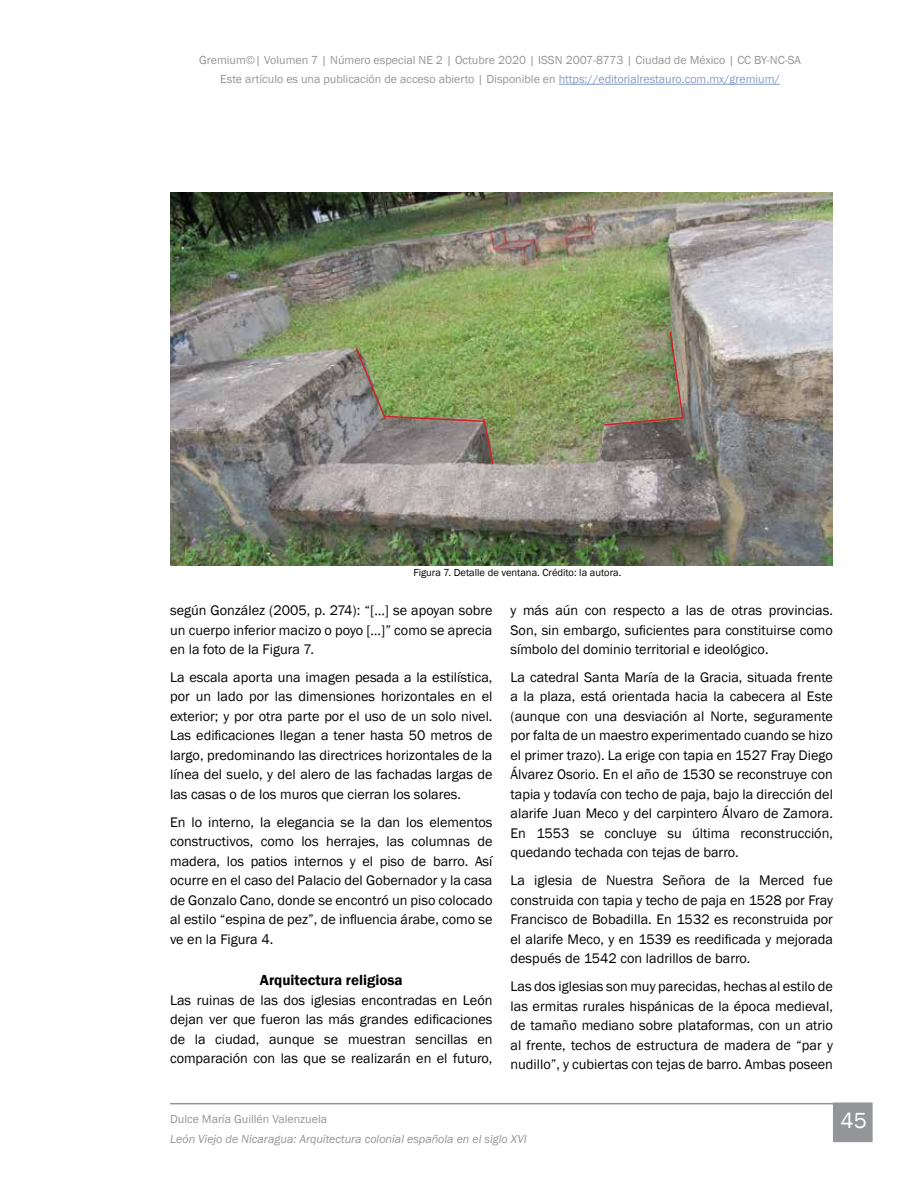
<style>
.page{position:relative;width:918px;height:1188px;background:#fff}
.page>*{position:absolute;margin:0;border:0;box-sizing:border-box;transform-origin:0 0}
.t1{font:22.5px "Franklin Gothic";color:#fff}
.t2{font:600 15px "Franklin Gothic";color:#000}
.t3{font:14.25px/19.5px "Franklin Gothic";color:#000;text-align:justify}
.t4{font:12px/19.5px "Franklin Gothic";color:#939598;text-align:center}
.t5{font:italic 12px "Franklin Gothic";color:#939598}
.t6{font:10.5px "Franklin Gothic";color:#000}
.s1{color:#869bc6}
</style>
<div class="page">
<div style="left:833px;top:1102px;width:40px;height:40px;background:#939598;border:2px solid #939598"></div>
<hr style="left:170px;top:1103px;width:663px;height:1px;background:#939598">
<hr style="left:559px;top:84px;width:221px;height:1px;background:#869bc6">
<img style="left:170px;top:193px;width:663px;height:373px">
<svg style="left:354px;top:346px;width:141px;height:120px;background:#89936d"></svg>
<img style="left:603px;top:330px;width:82px;height:97px">
<p class="t4" style="left:199px;top:50px;width:603px">Gremium©| Volumen 7 | Número especial NE 2 | Octubre 2020 | ISSN 2007-8773 | Ciudad de México | CC BY-NC-SA<br>Este artículo es una publicación de acceso abierto | Disponible en <span class="s1">https://editorialrestauro.com.mx/gremium/</span></p>
<p class="t6" style="left:413px;top:566px;width:209px">Figura 7. Detalle de ventana. Crédito: la autora.</p>
<p class="t3" style="left:511px;top:601px;width:324px">y más aún con respecto a las de otras provincias.<br>Son, sin embargo, suficientes para constituirse como símbolo del dominio territorial e ideológico.</p>
<p class="t3" style="left:511px;top:668px;width:324px">La catedral Santa María de la Gracia, situada frente a la plaza, está orientada hacia la cabecera al Este (aunque con una desviación al Norte, seguramente por falta de un maestro experimentado cuando se hizo el primer trazo). La erige con tapia en 1527 Fray Diego Álvarez Osorio. En el año de 1530 se reconstruye con tapia y todavía con techo de paja, bajo la dirección del alarife Juan Meco y del carpintero Álvaro de Zamora.<br>En 1553 se concluye su última reconstrucción, quedando techada con tejas de barro.</p>
<p class="t3" style="left:511px;top:871px;width:324px">La iglesia de Nuestra Señora de la Merced fue construida con tapia y techo de paja en 1528 por Fray Francisco de Bobadilla. En 1532 es reconstruida por el alarife Meco, y en 1539 es reedificada y mejorada después de 1542 con ladrillos de barro.</p>
<p class="t3" style="left:511px;top:977px;width:324px">Las dos iglesias son muy parecidas, hechas al estilo de las ermitas rurales hispánicas de la época medieval, de tamaño mediano sobre plataformas, con un atrio al frente, techos de estructura de madera de “par y nudillo”, y cubiertas con tejas de barro. Ambas poseen</p>
<p class="t3" style="left:170px;top:601px;width:324px">según González (2005, p. 274): “[…] se apoyan sobre un cuerpo inferior macizo o poyo […]” como se aprecia en la foto de la Figura 7.</p>
<p class="t3" style="left:170px;top:668px;width:324px">La escala aporta una imagen pesada a la estilística, por un lado por las dimensiones horizontales en el exterior; y por otra parte por el uso de un solo nivel.<br>Las edificaciones llegan a tener hasta 50 metros de largo, predominando las directrices horizontales de la línea del suelo, y del alero de las fachadas largas de las casas o de los muros que cierran los solares.</p>
<p class="t3" style="left:170px;top:813px;width:324px">En lo interno, la elegancia se la dan los elementos constructivos, como los herrajes, las columnas de madera, los patios internos y el piso de barro. Así ocurre en el caso del Palacio del Gobernador y la casa de Gonzalo Cano, donde se encontró un piso colocado al estilo “espina de pez”, de influencia árabe, como se ve en la Figura 4.</p>
<p class="t2" style="left:260px;top:971px;width:144px">Arquitectura religiosa</p>
<p class="t3" style="left:170px;top:990px;width:324px">Las ruinas de las dos iglesias encontradas en León dejan ver que fueron las más grandes edificaciones de la ciudad, aunque se muestran sencillas en comparación con las que se realizarán en el futuro,</p>
<p class="t4" style="left:170px;top:1110px;width:159px">Dulce María Guillén Valenzuela</p>
<p class="t5" style="left:170px;top:1131px;width:358px">León Viejo de Nicaragua: Arquitectura colonial española en el siglo XVI</p>
<h1 class="t1" style="left:841px;top:1106px;width:28px">45</h1>
</div>
